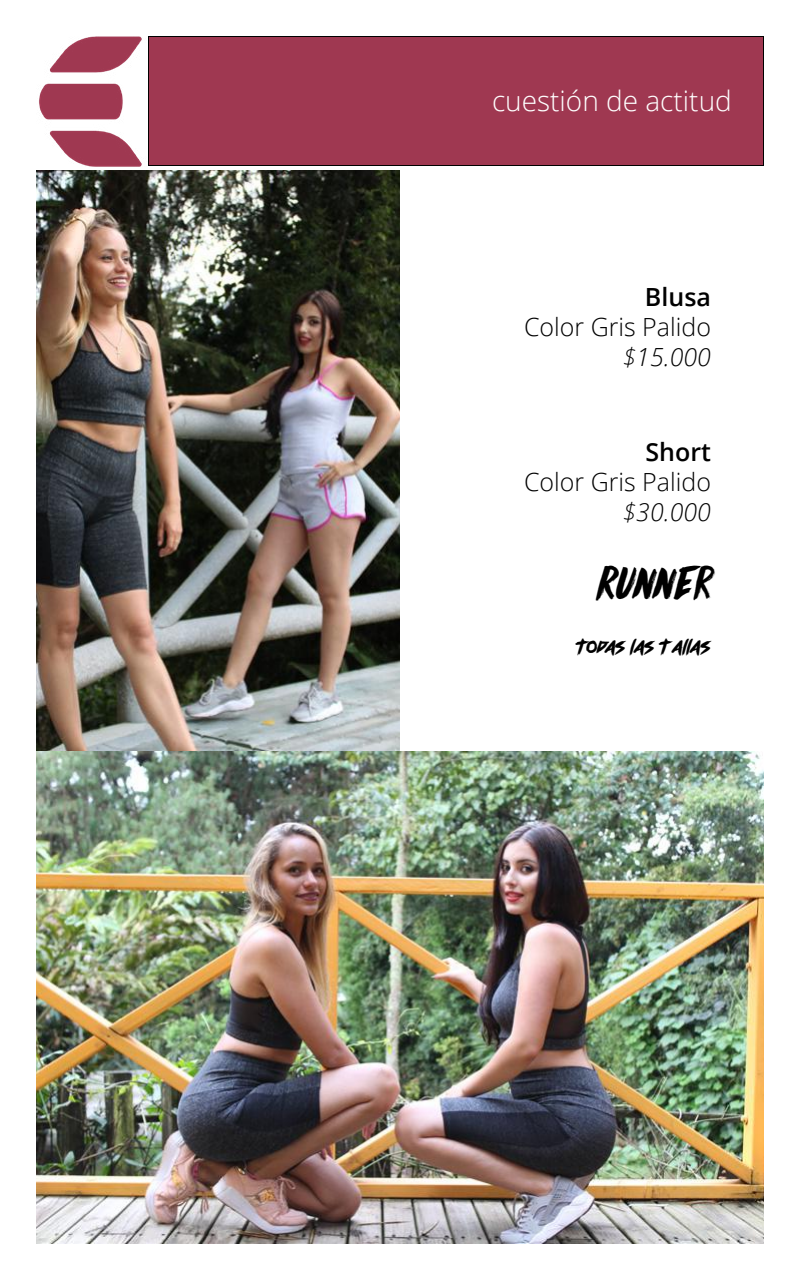
<style>
.page{position:relative;width:800px;height:1280px;background:#fff}
.page>*{position:absolute;margin:0;border:0;box-sizing:border-box;transform-origin:0 0}
.t1{font:48px "DK Knucklebones";color:#000}
.t2{font:300 28px "Open Sans";color:#fff}
.t3{font:300 25px "Open Sans";color:#000}
.t4{font:italic 300 25px "Open Sans";color:#000}
.t5{font:600 25px "Open Sans";color:#000}
.t6{font:17px "outrunfuture";letter-spacing:-.055em;color:#000}
</style>
<div class="page">
<div style="left:148px;top:36px;width:616px;height:130px;background:#9f3851"></div>
<div style="left:148px;top:36px;width:616px;height:130px;border:1px solid #000"></div>
<img style="left:39px;top:36px;width:103px;height:131px">
<img style="left:36px;top:751px;width:728px;height:493px">
<img style="left:36px;top:170px;width:364px;height:581px">
<p class="t2" style="left:492px;top:81px;width:241px">cuestión de actitud</p>
<p class="t5" style="left:645px;top:279px;width:68px">Blusa</p>
<p class="t3" style="left:524px;top:309px;width:189px">Color Gris Palido</p>
<p class="t4" style="left:622px;top:339px;width:90px">$15.000</p>
<p class="t5" style="left:646px;top:435px;width:67px">Short</p>
<p class="t3" style="left:524px;top:465px;width:189px">Color Gris Palido</p>
<p class="t4" style="left:622px;top:495px;width:90px">$30.000</p>
<h1 class="t1" style="left:595px;top:555px;width:118px">Runner</h1>
<p class="t6" style="left:575px;top:637px;width:137px">todas las tallas</p>
</div>
